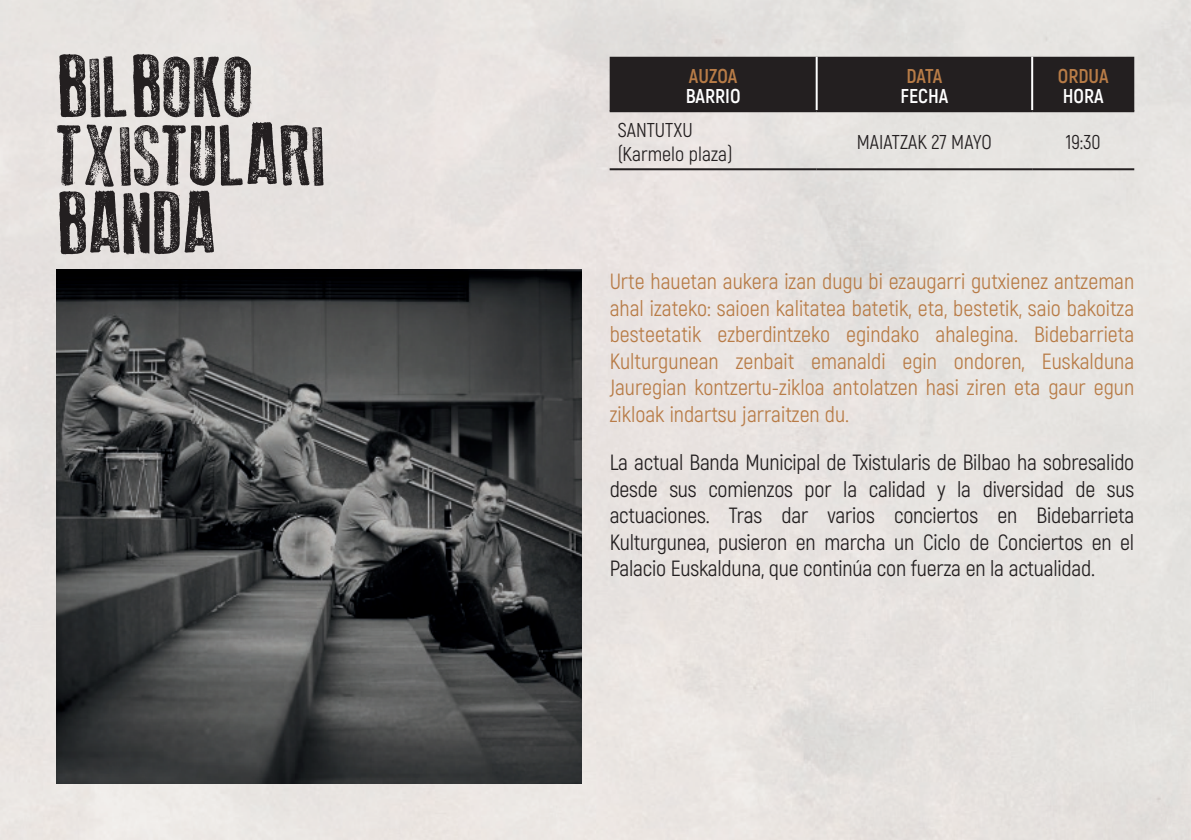
<style>
.page{position:relative;width:1191px;height:840px;background:#fff}
.page>*{position:absolute;margin:0;border:0;box-sizing:border-box;transform-origin:0 0}
.t1{font:86.2px/68.4px "Old Press";color:#231f20}
.t2{font:22px/26.4px "Akrobat";color:#b87c47;text-align:justify}
.t3{font:22px/26.4px "Akrobat";letter-spacing:-.01em;color:#231f20;text-align:justify}
.t4{font:20px/24px "Akrobat";color:#231f20}
.t5{font:700 20px "Akrobat";color:#fff}
.t6{font:700 20px "Akrobat";color:#b87c47}
</style>
<div class="page">
<div style="left:0;top:0;width:1191px;height:839px;background:#e7e4e1"></div>
<div style="left:609px;top:57px;width:525px;height:53px;background:#231f20"></div>
<hr style="left:815px;top:57px;width:2px;height:53px;background:#fff">
<hr style="left:1031px;top:57px;width:2px;height:53px;background:#fff">
<hr style="left:609px;top:110px;width:207px;height:2px;background:#231f20">
<hr style="left:816px;top:110px;width:216px;height:2px;background:#231f20">
<hr style="left:1032px;top:110px;width:102px;height:2px;background:#231f20">
<hr style="left:609px;top:168px;width:207px;height:2px;background:#231f20">
<hr style="left:816px;top:168px;width:216px;height:2px;background:#231f20">
<hr style="left:1032px;top:168px;width:102px;height:2px;background:#231f20">
<img style="left:57px;top:269px;width:524px;height:513px">
<h1 class="t1" style="left:57px;top:53px;width:271px">BILBOKO<br>TXISTULARI<br>BANDA</h1>
<p class="t6" style="left:689px;top:64px;width:50px">AUZOA</p>
<p class="t5" style="left:686px;top:84px;width:56px">BARRIO</p>
<p class="t4" style="left:617px;top:118px;width:116px">SANTUTXU (Karmelo plaza)</p>
<p class="t6" style="left:906px;top:64px;width:38px">DATA</p>
<p class="t5" style="left:900px;top:84px;width:49px">FECHA</p>
<p class="t6" style="left:1057px;top:64px;width:52px">ORDUA</p>
<p class="t5" style="left:1062px;top:84px;width:42px">HORA</p>
<p class="t4" style="left:857px;top:130px;width:136px">MAIATZAK 27 MAYO</p>
<p class="t4" style="left:1065px;top:130px;width:36px">19:30</p>
<p class="t2" style="left:609px;top:268px;width:526px">Urte hauetan aukera izan dugu bi ezaugarri gutxienez antzeman ahal izateko: saioen kalitatea batetik, eta, bestetik, saio bakoitza besteetatik ezberdintzeko egindako ahalegina. Bidebarrieta Kulturgunean zenbait emanaldi egin ondoren, Euskalduna Jauregian kontzertu-zikloa antolatzen hasi ziren eta gaur egun zikloak indartsu jarraitzen du.</p>
<p class="t3" style="left:609px;top:449px;width:526px">La actual Banda Municipal de Txistularis de Bilbao ha sobresalido desde sus comienzos por la calidad y la diversidad de sus actuaciones. Tras dar varios conciertos en Bidebarrieta Kulturgunea, pusieron en marcha un Ciclo de Conciertos en el Palacio Euskalduna, que continúa con fuerza en la actualidad.</p>
</div>
